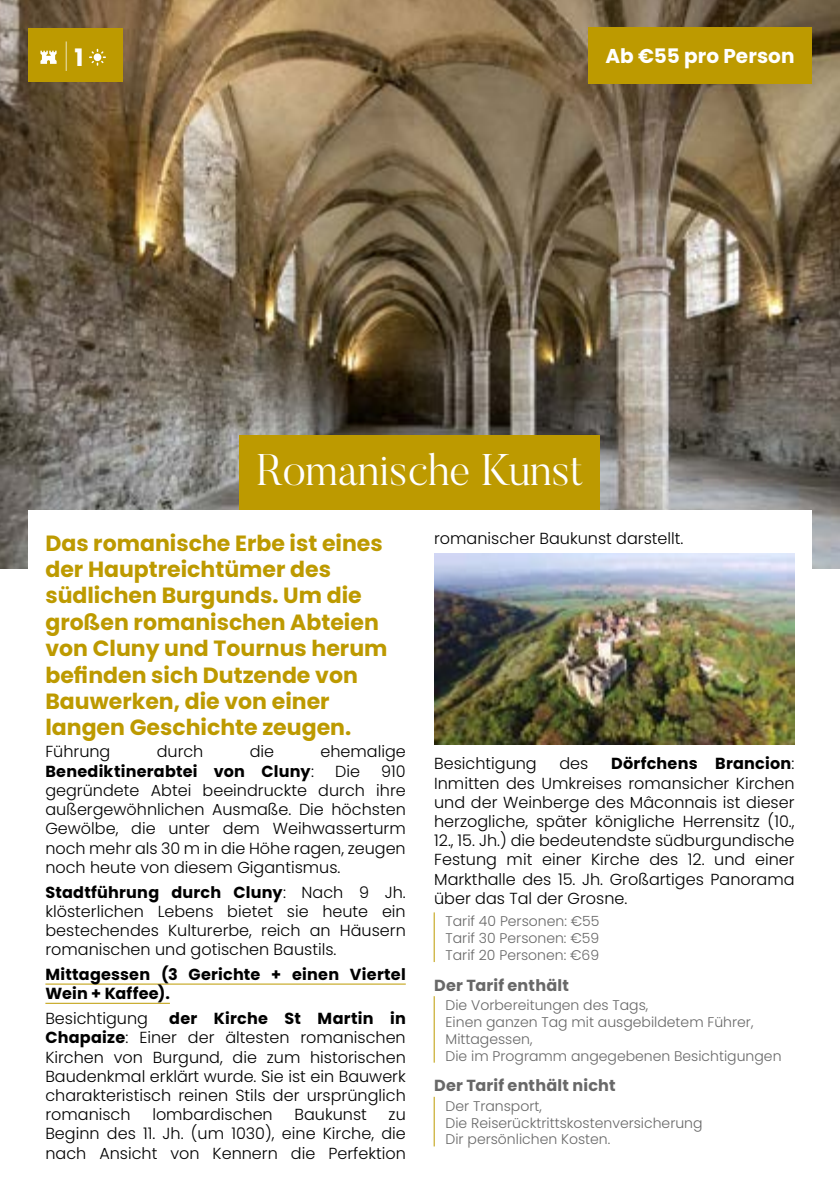
<style>
.page{position:relative;width:840px;height:1191px;background:#fff}
.page>*{position:absolute;margin:0;border:0;box-sizing:border-box;transform-origin:0 0}
.t1{font:300 44px "Butler";color:#fff}
.t2{font:100 34px "Poppins";color:#fff}
.t3{font:700 22px/26.4px "Poppins";color:#bd9a00}
.t4{font:700 20px "Poppins";color:#fff}
.t5{font:300 16px/19.2px "Poppins";color:#000;text-align:justify}
.t6{font:700 16px/19.2px "Poppins";letter-spacing:.015em;color:#000}
.t7{font:700 16px "Poppins";letter-spacing:.015em;color:#686868}
.t8{font:300 14px/16.8px "Poppins";color:#686868}
.s1{font-weight:700;font-size:24px}
.s2{font-weight:300}
.s3{font-weight:700}
</style>
<div class="page">
<img style="left:0;top:0;width:839px;height:568px">
<div style="left:239px;top:435px;width:361px;height:78px;background:#bd9a00"></div>
<div style="left:28px;top:510px;width:783px;height:652px;background:#fff"></div>
<hr style="left:45px;top:983px;width:360px;height:1px;background:#bd9a00">
<hr style="left:45px;top:1002px;width:125px;height:1px;background:#bd9a00">
<hr style="left:433px;top:912px;width:1px;height:50px;background:#bd9a00">
<hr style="left:433px;top:996px;width:1px;height:66px;background:#bd9a00">
<hr style="left:433px;top:1096px;width:1px;height:50px;background:#bd9a00">
<img style="left:434px;top:553px;width:360px;height:191px">
<div style="left:588px;top:27px;width:223px;height:56px;background:#bd9a00"></div>
<div style="left:28px;top:28px;width:95px;height:54px;background:#bd9a00"></div>
<svg style="left:40px;top:51px;width:17px;height:13px"></svg>
<svg style="left:89px;top:49px;width:17px;height:17px"></svg>
<h2 class="t2" style="left:63px;top:36px;width:22px">| <span class="s1">1</span></h2>
<p class="t4" style="left:605px;top:44px;width:190px">Ab €55 pro Person</p>
<h1 class="t1" style="left:256px;top:442px;width:328px">Romanische Kunst</h1>
<h3 class="t3" style="left:45px;top:530px;width:343px">Das romanische Erbe ist eines der Hauptreichtümer des südlichen Burgunds. Um die großen romanischen Abteien von Cluny und Tournus herum befinden sich Dutzende von<br>Bauwerken, die von einer langen Geschichte zeugen.</h3>
<p class="t5" style="left:45px;top:742px;width:66px">Führung</p>
<p class="t5" style="left:157px;top:742px;width:48px">durch</p>
<p class="t5" style="left:249px;top:742px;width:26px">die</p>
<p class="t5" style="left:320px;top:742px;width:87px">ehemalige</p>
<p class="t6" style="left:45px;top:761px;width:270px">Benediktinerabtei von Cluny<span class="s2">:</span></p>
<p class="t5" style="left:335px;top:761px;width:26px">Die</p>
<p class="t5" style="left:45px;top:761px;width:362px;text-indent:335px">910 gegründete Abtei beeindruckte durch ihre außergewöhnlichen Ausmaße. Die höchsten Gewölbe, die unter dem Weihwasserturm noch mehr als 30 m in die Höhe ragen, zeugen noch heute von diesem Gigantismus.</p>
<p class="t5" style="left:45px;top:882px;width:362px"><span class="s3">Stadtführung durch Cluny</span>: Nach 9 Jh. klösterlichen Lebens bietet sie heute ein bestechendes Kulturerbe, reich an Häusern romanischen und gotischen Baustils.</p>
<p class="t6" style="left:45px;top:965px;width:361px">Mittagessen (3 Gerichte + einen Viertel<br>Wein + Kaffee).</p>
<p class="t5" style="left:45px;top:1009px;width:104px">Besichtigung</p>
<p class="t5" style="left:45px;top:1009px;width:362px;text-indent:124px"><span class="s3">der Kirche St Martin in Chapaize</span>: Einer der ältesten romanischen Kirchen von Burgund, die zum historischen Baudenkmal erklärt wurde. Sie ist ein Bauwerk charakteristisch reinen Stils der ursprünglich romanisch</p>
<p class="t5" style="left:152px;top:1105px;width:122px">lombardischen</p>
<p class="t5" style="left:294px;top:1105px;width:74px">Baukunst</p>
<p class="t5" style="left:45px;top:1105px;width:362px;text-indent:343px">zu Beginn des 11. Jh. (um 1030), eine Kirche, die nach Ansicht von Kennern die Perfektion</p>
<p class="t5" style="left:434px;top:529px;width:251px">romanischer Baukunst darstellt.</p>
<p class="t5" style="left:434px;top:754px;width:362px;text-indent:177px"><span class="s3">Dörfchens Brancion</span>:<br>Inmitten des Umkreises romansicher Kirchen und der Weinberge des Mâconnais ist dieser herzogliche, später königliche Herrensitz (10., 12., 15. Jh.) die bedeutendste südburgundische Festung mit einer Kirche des 12. und einer Markthalle des 15. Jh. Großartiges Panorama über das Tal der Grosne.</p>
<p class="t8" style="left:445px;top:913px;width:155px;text-align:justify">Tarif 40 Personen: €55<br>Tarif 30 Personen: €59<br>Tarif 20 Personen: €69</p>
<p class="t7" style="left:434px;top:975px;width:136px">Der Tarif enthält</p>
<p class="t8" style="left:445px;top:997px;width:337px">Die Vorbereitungen des Tags,<br>Einen ganzen Tag mit ausgebildetem Führer, Mittagessen,<br>Die im Programm angegebenen Besichtigungen</p>
<p class="t7" style="left:434px;top:1076px;width:183px">Der Tarif enthält nicht</p>
<p class="t8" style="left:445px;top:1097px;width:258px">Der Transport,<br>Die Reiserücktrittskostenversicherung<br>Dir persönlichen Kosten.</p>
<p class="t5" style="left:434px;top:754px;width:104px">Besichtigung</p>
<p class="t5" style="left:559px;top:754px;width:30px">des</p>
</div>
